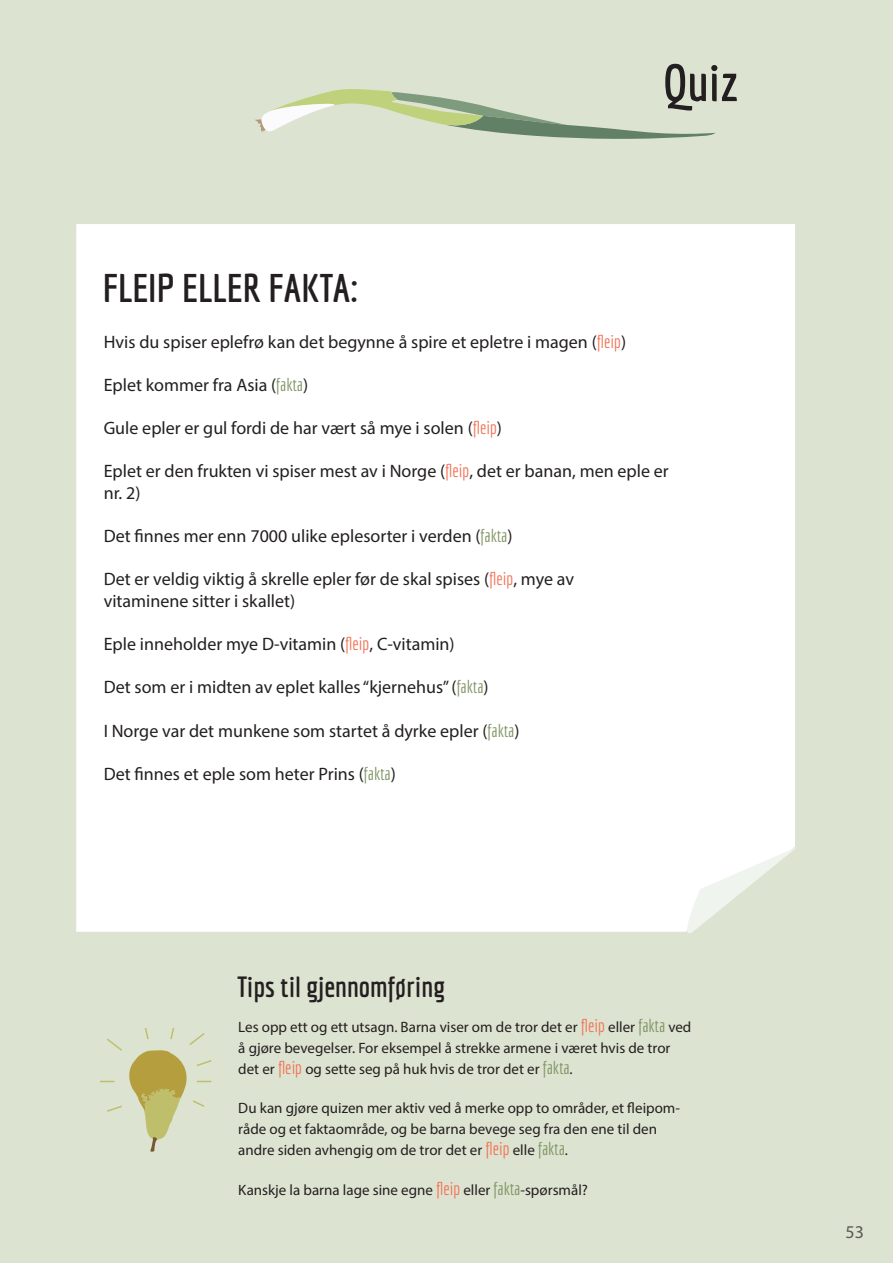
<style>
.page{position:relative;width:893px;height:1263px;background:#dde3d1}
.page>*{position:absolute;margin:0;border:0;box-sizing:border-box;transform-origin:0 0}
.t1{font:700 51px "Economica";color:#231f20}
.t2{font:700 39px "Economica";color:#231f20}
.t3{font:700 28.5px "Economica";color:#231f20}
.t4{font:18px/21.6px "Myriad Pro";color:#231f20}
.t5{font:18px "Myriad Pro";color:#57585a}
.t6{font:15px/21px "Myriad Pro";color:#231f20}
.s1{font-family:"Economica";color:#f37153}
.s2{font-family:"Economica";color:#7e9361}
.s3{font-family:"Economica";font-size:18px;color:#f37153}
.s4{font-family:"Economica";font-size:18px;color:#7e9361}
</style>
<div class="page">
<svg style="left:76px;top:224px;width:719px;height:708px"></svg>
<svg style="left:676px;top:847px;width:122px;height:99px"></svg>
<svg style="left:255px;top:89px;width:461px;height:50px"></svg>
<svg style="left:100px;top:1026px;width:113px;height:126px"></svg>
<p class="t2" style="left:103px;top:265px;width:257px">FLEIP ELLER FAKTA:</p>
<p class="t1" style="left:663px;top:53px;width:77px">Quiz</p>
<p class="t4" style="left:104px;top:330px;width:524px">Hvis du spiser eplefrø kan det begynne å spire et epletre i magen (<span class="s1">fleip</span>)</p>
<p class="t4" style="left:104px;top:374px;width:206px">Eplet kommer fra Asia (<span class="s2">fakta</span>)</p>
<p class="t4" style="left:104px;top:417px;width:400px">Gule epler er gul fordi de har vært så mye i solen (<span class="s1">fleip</span>)</p>
<p class="t4" style="left:104px;top:460px;width:567px">Eplet er den frukten vi spiser mest av i Norge (<span class="s1">fleip</span>, det er banan, men eple er nr. 2)</p>
<p class="t4" style="left:104px;top:525px;width:410px">Det finnes mer enn 7000 ulike eplesorter i verden (<span class="s2">fakta</span>)</p>
<p class="t4" style="left:104px;top:568px;width:472px">Det er veldig viktig å skrelle epler før de skal spises (<span class="s1">fleip</span>, mye av vitaminene sitter i skallet)</p>
<p class="t4" style="left:104px;top:633px;width:352px">Eple inneholder mye D-vitamin (<span class="s1">fleip</span>, C-vitamin)</p>
<p class="t4" style="left:104px;top:676px;width:386px">Det som er i midten av eplet kalles “kjernehus” (<span class="s2">fakta</span>)</p>
<p class="t4" style="left:104px;top:719px;width:417px">I Norge var det munkene som startet å dyrke epler (<span class="s2">fakta</span>)</p>
<p class="t4" style="left:104px;top:762px;width:294px">Det finnes et eple som heter Prins (<span class="s2">fakta</span>)</p>
<h3 class="t3" style="left:237px;top:971px;width:210px">Tips til gjennomføring</h3>
<p class="t6" style="left:238px;top:1016px;width:455px">Les opp ett og ett utsagn. Barna viser om de tror det er <span class="s3">fleip</span> eller <span class="s4">fakta</span> ved å gjøre bevegelser. For eksempel å strekke armene i været hvis de tror det er <span class="s3">fleip</span> og sette seg på huk hvis de tror det er <span class="s4">fakta</span>.</p>
<p class="t6" style="left:238px;top:1097px;width:443px">Du kan gjøre quizen mer aktiv ved å merke opp to områder, et fleipom&shy;råde og et faktaområde, og be barna bevege seg fra den ene til den andre siden avhengig om de tror det er <span class="s3">fleip</span> elle <span class="s4">fakta</span>.</p>
<p class="t6" style="left:238px;top:1179px;width:351px">Kanskje la barna lage sine egne <span class="s3">fleip</span> eller <span class="s4">fakta</span>-spørsmål?</p>
<p class="t5" style="left:845px;top:1220px;width:20px">53</p>
</div>
